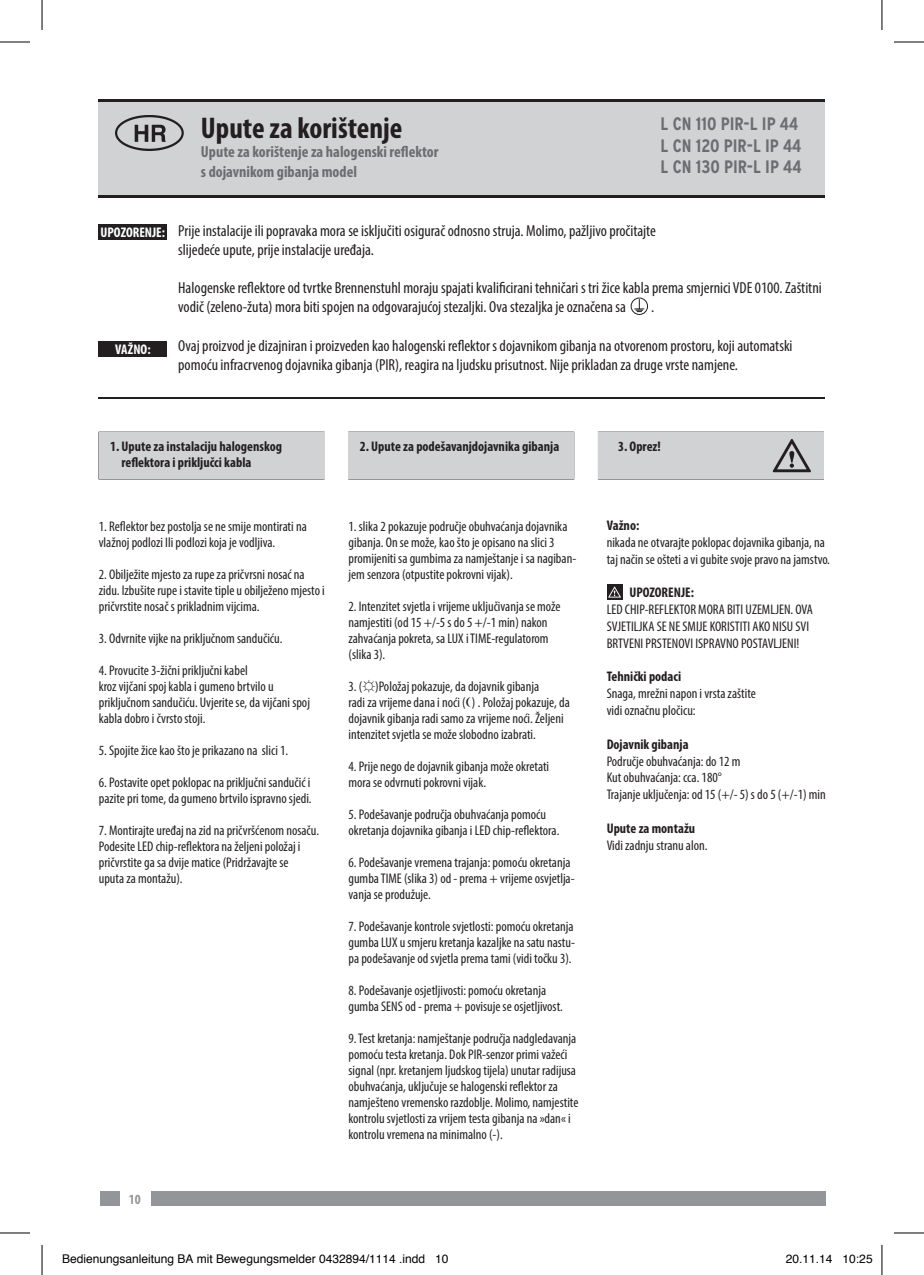
<style>
.page{position:relative;width:924px;height:1275px;background:#fff}
.page>*{position:absolute;margin:0;border:0;box-sizing:border-box;transform-origin:0 0}
.t1{font:700 condensed 30px "Myriad Pro";color:#231f20}
.t2{font:700 condensed 18px/21.6px "Interstate";color:#6c6d70}
.t3{font:condensed 16px/19.2px "Myriad Pro";color:#231f20}
.t4{font:700 condensed 16px/19.2px "Myriad Pro";color:#6c6d70}
.t5{font:condensed 14px/16px "Myriad Pro";color:#231f20}
.t6{font:700 condensed 14px/16px "Myriad Pro";color:#231f20}
.t7{font:700 condensed 14px "Myriad Pro";color:#fff}
.t8{font:700 condensed 14px "Myriad Pro";color:#939598}
.t9{font:12px "Helvetica";color:#000}
.s1{font-family:"Arial";font-stretch:normal}
</style>
<div class="page">
<div style="left:99px;top:101px;width:725px;height:97px;background:#d1d2d4"></div>
<hr style="left:99px;top:99px;width:725px;height:3px;background:#231f20">
<hr style="left:99px;top:195px;width:725px;height:3px;background:#231f20">
<div style="left:151px;top:1191px;width:674px;height:14px;background:#939598"></div>
<div style="left:100px;top:1191px;width:20px;height:14px;background:#939598"></div>
<div style="left:348px;top:432px;width:225px;height:47px;background:#d1d2d4"></div>
<div style="left:598px;top:432px;width:225px;height:47px;background:#d1d2d4"></div>
<div style="left:99px;top:432px;width:225px;height:47px;background:#d1d2d4"></div>
<div style="left:99px;top:225px;width:68px;height:15px;background:#231f20"></div>
<div style="left:99px;top:341px;width:68px;height:15px;background:#231f20"></div>
<hr style="left:99px;top:398px;width:725px;height:1px;background:#231f20">
<img style="left:116px;top:116px;width:68px;height:35px">
<svg style="left:772px;top:439px;width:38px;height:33px"></svg>
<svg style="left:607px;top:584px;width:15px;height:16px"></svg>
<svg style="left:608px;top:586px;width:12px;height:11px"></svg>
<svg style="left:630px;top:298px;width:17px;height:17px"></svg>
<hr style="left:0;top:42px;width:30px;height:1px;background:#000">
<hr style="left:893px;top:42px;width:30px;height:1px;background:#000">
<hr style="left:0;top:1232px;width:30px;height:1px;background:#000">
<hr style="left:893px;top:1232px;width:30px;height:1px;background:#000">
<hr style="left:42px;top:0;width:1px;height:30px;background:#000">
<hr style="left:42px;top:1245px;width:1px;height:30px;background:#000">
<hr style="left:881px;top:0;width:1px;height:30px;background:#000">
<hr style="left:881px;top:1245px;width:1px;height:30px;background:#000">
<h1 class="t1" style="left:201px;top:109px;width:203px">Upute za korištenje</h1>
<p class="t4" style="left:201px;top:142px;width:239px">Upute za korištenje za halogenski reflektor s dojavnikom gibanja model</p>
<p class="t2" style="left:660px;top:113px;width:142px">L CN 110 PIR-L IP 44<br>L CN 120 PIR-L IP 44<br>L CN 130 PIR-L IP 44</p>
<p class="t7" style="left:100px;top:223px;width:66px">UPOZORENJE:</p>
<p class="t7" style="left:115px;top:340px;width:37px">VAŽNO:</p>
<p class="t3" style="left:178px;top:220px;width:479px">Prije instalacije ili popravaka mora se isključiti osigurač odnosno struja. Molimo, pažljivo pročitajte slijedeće upute, prije instalacije uređaja.</p>
<p class="t3" style="left:178px;top:278px;width:644px">Halogenske reflektore od tvrtke Brennenstuhl moraju spajati kvalificirani tehničari s tri žice kabla prema smjernici VDE 0100. Zaštitni vodič (zeleno-žuta) mora biti spojen na odgovarajućoj stezaljki. Ova stezaljka je označena sa</p>
<p class="t3" style="left:651px;top:297px;width:5px">.</p>
<p class="t3" style="left:178px;top:336px;width:615px">Ovaj proizvod je dizajniran i proizveden kao halogenski reflektor s dojavnikom gibanja na otvorenom prostoru, koji automatski pomoću infracrvenog dojavnika gibanja (PIR), reagira na ljudsku prisutnost. Nije prikladan za druge vrste namjene.</p>
<p class="t6" style="left:121px;top:438px;width:162px;text-indent:-11px">1. Upute za instalaciju halogenskog reflektora i priključci kabla</p>
<p class="t5" style="left:99px;top:518px;width:209px">1. Reflektor bez postolja se ne smije montirati na vlažnoj podlozi Ili podlozi koja je vodljiva.</p>
<p class="t5" style="left:99px;top:566px;width:227px">2. Obilježite mjesto za rupe za pričvrsni nosać na zidu. Izbušite rupe i stavite tiple u obilježeno mjesto i pričvrstite nosač s prikladnim vijcima.</p>
<p class="t5" style="left:99px;top:630px;width:185px">3. Odvrnite vijke na priključnom sandučiću.</p>
<p class="t5" style="left:99px;top:662px;width:212px">4. Provucite 3-žični priključni kabel<br>kroz vijčani spoj kabla i gumeno brtvilo u priključnom sandučiću. Uvjerite se, da vijčani spoj kabla dobro i čvrsto stoji.</p>
<p class="t5" style="left:99px;top:742px;width:191px">5. Spojite žice kao što je prikazano na slici 1.</p>
<p class="t5" style="left:99px;top:774px;width:214px">6. Postavite opet poklopac na priključni sandučić i pazite pri tome, da gumeno brtvilo ispravno sjedi.</p>
<p class="t5" style="left:99px;top:822px;width:222px">7. Montirajte uređaj na zid na pričvršćenom nosaču.<br>Podesite LED chip-reflektora na željeni položaj i pričvrstite ga sa dvije matice (Pridržavajte se<br>uputa za montažu).</p>
<p class="t8" style="left:129px;top:1190px;width:13px">10</p>
<p class="t6" style="left:359px;top:438px;width:201px">2. Upute za podešavanjdojavnika gibanja</p>
<p class="t5" style="left:348px;top:518px;width:229px">1. slika 2 pokazuje područje obuhvaćanja dojavnika gibanja. On se može, kao što je opisano na slici 3 promijeniti sa gumbima za namještanje i sa nagiban&shy;jem senzora (otpustite pokrovni vijak).</p>
<p class="t5" style="left:348px;top:598px;width:213px">2. Intenzitet svjetla i vrijeme uključivanja se može namjestiti (od 15 +/-5 s do 5 +/-1 min) nakon zahvaćanja pokreta, sa LUX i TIME-regulatorom (slika 3).</p>
<p class="t5" style="left:348px;top:678px;width:223px">3. (<span class="s1">☼</span>)Položaj pokazuje, da dojavnik gibanja<br>radi za vrijeme dana i noći ( ) . Položaj pokazuje, da dojavnik gibanja radi samo za vrijeme noći. Željeni intenzitet svjetla se može slobodno izabrati.</p>
<p class="t5" style="left:348px;top:758px;width:202px">4. Prije nego de dojavnik gibanja može okretati mora se odvrnuti pokrovni vijak.</p>
<p class="t5" style="left:348px;top:806px;width:212px">5. Podešavanje područja obuhvaćanja pomoću okretanja dojavnika gibanja i LED chip-reflektora.</p>
<p class="t5" style="left:348px;top:854px;width:227px">6. Podešavanje vremena trajanja: pomoću okretanja gumba TIME (slika 3) od - prema + vrijeme osvjetlja&shy;vanja se produžuje.</p>
<p class="t5" style="left:348px;top:918px;width:228px;text-align:justify">7. Podešavanje kontrole svjetlosti: pomoću okretanja gumba LUX u smjeru kretanja kazaljke na satu nastu&shy;pa podešavanje od svjetla prema tami (vidi točku 3).</p>
<p class="t5" style="left:348px;top:982px;width:216px">8. Podešavanje osjetljivosti: pomoću okretanja gumba SENS od - prema + povisuje se osjetljivost.</p>
<p class="t5" style="left:348px;top:1030px;width:231px">9. Test kretanja: namještanje područja nadgledavanja pomoću testa kretanja. Dok PIR-senzor primi važeći signal (npr. kretanjem ljudskog tijela) unutar radijusa obuhvaćanja, uključuje se halogenski reflektor za namješteno vremensko razdoblje. Molimo, namjestite kontrolu svjetlosti za vrijem testa gibanja na »dan« i kontrolu vremena na minimalno (-).</p>
<p class="t6" style="left:617px;top:438px;width:44px">3. Oprez!</p>
<p class="t6" style="left:606px;top:517px;width:34px">Važno:</p>
<p class="t5" style="left:606px;top:534px;width:225px;line-height:16.8px">nikada ne otvarajte poklopac dojavnika gibanja, na taj način se ošteti a vi gubite svoje pravo na jamstvo.</p>
<p class="t6" style="left:629px;top:584px;width:66px">UPOZORENJE:</p>
<p class="t5" style="left:606px;top:601px;width:208px;line-height:16.8px">LED CHIP-REFLEKTOR MORA BITI UZEMLJEN. OVA<br>SVJETILJKA SE NE SMIJE KORISTITI AKO NISU SVI<br>BRTVENI PRSTENOVI ISPRAVNO POSTAVLJENI!</p>
<p class="t6" style="left:606px;top:668px;width:76px">Tehnički podaci</p>
<p class="t5" style="left:606px;top:685px;width:151px;line-height:16.8px">Snaga, mrežni napon i vrsta zaštite vidi označnu pločicu:</p>
<p class="t6" style="left:606px;top:735px;width:83px">Dojavnik gibanja</p>
<p class="t5" style="left:606px;top:752px;width:220px;line-height:16.8px">Područje obuhvaćanja: do 12 m<br>Kut obuhvaćanja: cca. 180°<br>Trajanje uključenja: od 15 (+/- 5) s do 5 (+/-1) min</p>
<p class="t6" style="left:606px;top:819px;width:90px">Upute za montažu</p>
<p class="t5" style="left:606px;top:836px;width:102px">Vidi zadnju stranu alon.</p>
<p class="t9" style="left:62px;top:1249px;width:388px">Bedienungsanleitung BA mit Bewegungsmelder 0432894/1114 .indd 10</p>
<p class="t9" style="left:785px;top:1249px;width:88px">20.11.14 10:25</p>
</div>
